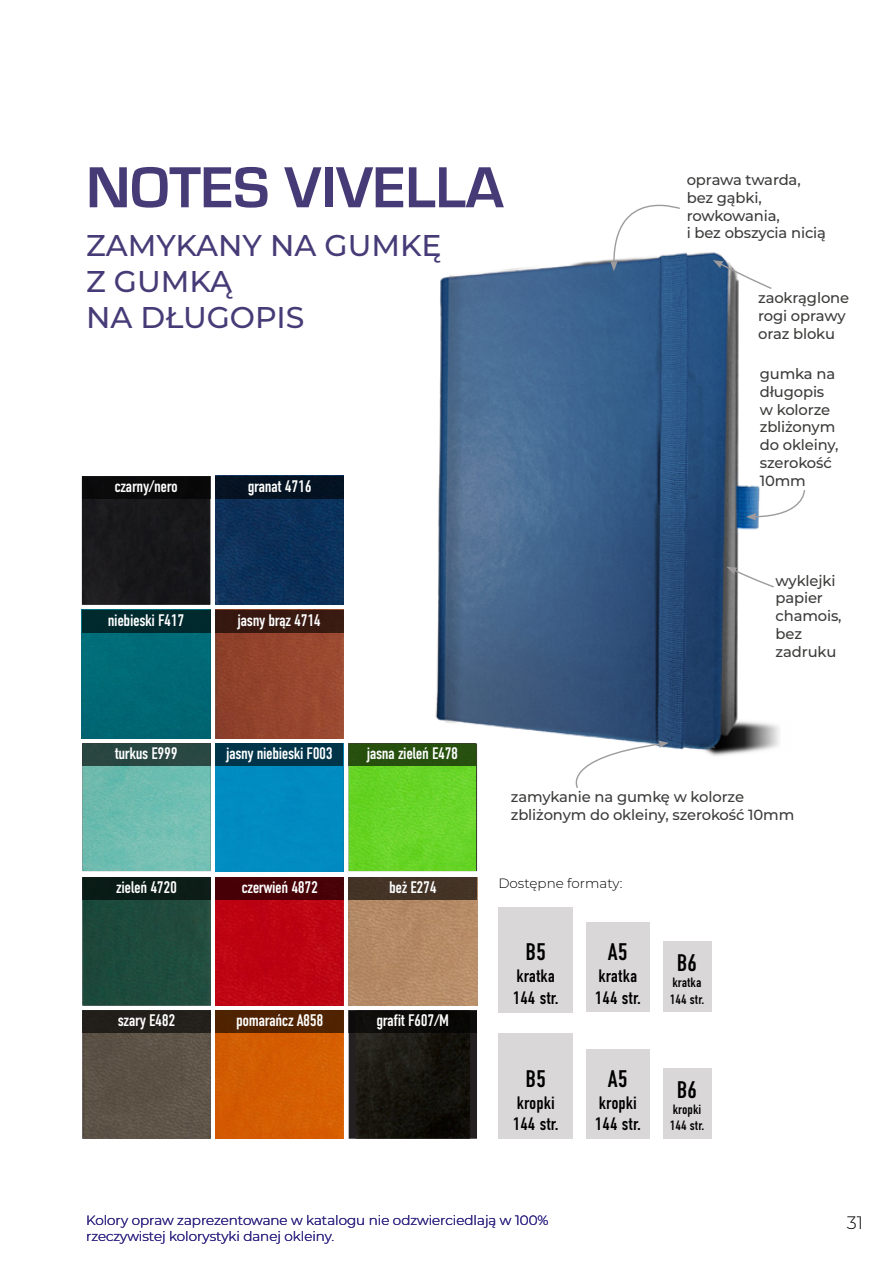
<style>
.page{position:relative;width:893px;height:1263px;background:#fff}
.page>*{position:absolute;margin:0;border:0;box-sizing:border-box;transform-origin:0 0}
.t1{font:700 60px "Eurostile";color:#473b77}
.t2{font:500 30px/36px "Montserrat";color:#473b77}
.t3{font:24px "DIN Condensed";color:#000}
.t4{font:18px/21.6px "DIN Condensed";color:#000}
.t5{font:300 18px "Montserrat";color:#000}
.t6{font:16.8px "DIN Condensed";letter-spacing:-.025em;color:#fff}
.t7{font:16.65px "DIN Condensed";letter-spacing:-.025em;color:#fff}
.t8{font:500 14.7px/17.7px "Montserrat";letter-spacing:-.01em;color:#3c3c3b}
.t9{font:300 13.5px/16.2px "Montserrat";color:#312783}
.t10{font:13.5px/16.2px "DIN Condensed";color:#000}
.t11{font:300 13.5px "Montserrat";color:#000}
</style>
<div class="page">
<img style="left:435px;top:252px;width:344px;height:531px">
<svg style="left:713px;top:260px;width:60px;height:30px"></svg>
<svg style="left:727px;top:567px;width:48px;height:21px"></svg>
<svg style="left:746px;top:489px;width:60px;height:31px"></svg>
<svg style="left:560px;top:740px;width:109px;height:48px"></svg>
<svg style="left:610px;top:204px;width:71px;height:67px"></svg>
<div style="left:82px;top:499px;width:128px;height:106px;background:#19181b"></div>
<div style="left:82px;top:476px;width:128px;height:23px;background:#0a0a0b"></div>
<div style="left:82px;top:900px;width:129px;height:105px;background:#1f4a3c"></div>
<div style="left:82px;top:877px;width:129px;height:23px;background:#0b1c17"></div>
<img style="left:349px;top:900px;width:128px;height:106px">
<div style="left:216px;top:900px;width:128px;height:106px;background:#bd0412"></div>
<div style="left:216px;top:877px;width:128px;height:23px;background:#470107"></div>
<div style="left:349px;top:877px;width:128px;height:23px;background:#443426"></div>
<div style="left:82px;top:633px;width:128px;height:105px;background:#016976"></div>
<img style="left:215px;top:633px;width:128px;height:105px">
<div style="left:82px;top:610px;width:128px;height:23px;background:#00292e"></div>
<div style="left:215px;top:610px;width:128px;height:23px;background:#381911"></div>
<img style="left:216px;top:499px;width:128px;height:105px">
<div style="left:216px;top:476px;width:128px;height:23px;background:#051322"></div>
<div style="left:216px;top:1033px;width:128px;height:106px;background:#d45d02"></div>
<img style="left:82px;top:1033px;width:129px;height:106px">
<div style="left:349px;top:1010px;width:128px;height:129px;background:#241f21"></div>
<img style="left:356px;top:1033px;width:114px;height:106px">
<div style="left:82px;top:1010px;width:129px;height:23px;background:#231f1b"></div>
<div style="left:216px;top:1010px;width:128px;height:23px;background:#502300"></div>
<div style="left:349px;top:1010px;width:128px;height:23px;background:#0c0b09"></div>
<div style="left:586px;top:923px;width:64px;height:89px;background:#d9d7d8"></div>
<div style="left:662px;top:941px;width:49px;height:71px;background:#d9d7d8"></div>
<div style="left:498px;top:907px;width:75px;height:105px;background:#d9d7d8"></div>
<div style="left:586px;top:1049px;width:64px;height:90px;background:#d9d7d8"></div>
<div style="left:662px;top:1068px;width:49px;height:71px;background:#d9d7d8"></div>
<div style="left:498px;top:1034px;width:75px;height:105px;background:#d9d7d8"></div>
<div style="left:216px;top:766px;width:127px;height:105px;background:#018bc1"></div>
<img style="left:82px;top:766px;width:129px;height:105px">
<img style="left:349px;top:766px;width:127px;height:105px">
<div style="left:82px;top:743px;width:129px;height:23px;background:#294742"></div>
<div style="left:216px;top:743px;width:127px;height:23px;background:#003549"></div>
<div style="left:349px;top:743px;width:127px;height:23px;background:#26500e"></div>
<h1 class="t1" style="left:86px;top:155px;width:419px">NOTES VIVELLA</h1>
<h2 class="t2" style="left:86px;top:226px;width:357px">ZAMYKANY NA GUMKĘ<br>Z GUMKĄ<br>NA DŁUGOPIS</h2>
<p class="t6" style="left:114px;top:477px;width:65px">czarny/nero</p>
<p class="t6" style="left:248px;top:477px;width:65px">granat 4716</p>
<p class="t6" style="left:108px;top:610px;width:78px">niebieski F417</p>
<p class="t6" style="left:237px;top:610px;width:85px">jasny brąz 4714</p>
<p class="t7" style="left:115px;top:744px;width:64px">turkus E999</p>
<p class="t7" style="left:226px;top:744px;width:108px">jasny niebieski F003</p>
<p class="t7" style="left:367px;top:744px;width:93px">jasna zieleń E478</p>
<p class="t8" style="left:687px;top:171px;width:141px">oprawa twarda, bez gąbki, rowkowania,<br>i bez obszycia nicią</p>
<p class="t8" style="left:758px;top:289px;width:93px">zaokrąglone rogi oprawy oraz bloku</p>
<p class="t8" style="left:760px;top:364px;width:80px">gumka na długopis w kolorze zbliżonym do okleiny, szerokość<br>10mm</p>
<p class="t8" style="left:776px;top:571px;width:68px">wyklejki papier chamois, bez zadruku</p>
<p class="t6" style="left:116px;top:878px;width:62px">zieleń 4720</p>
<p class="t6" style="left:241px;top:878px;width:78px">czerwień 4872</p>
<p class="t6" style="left:389px;top:878px;width:49px">beż E274</p>
<p class="t6" style="left:118px;top:1011px;width:59px">szary E482</p>
<p class="t6" style="left:236px;top:1011px;width:89px">pomarańcz A858</p>
<p class="t6" style="left:376px;top:1011px;width:74px">grafit F607/M</p>
<p class="t8" style="left:511px;top:787px;width:285px">zamykanie na gumkę w kolorze zbliżonym do okleiny, szerokość 10mm</p>
<p class="t11" style="left:498px;top:874px;width:126px">Dostępne formaty:</p>
<h3 class="t3" style="left:525px;top:939px;width:22px">B5</h3>
<p class="t4" style="left:513px;top:965px;width:47px">kratka<br>144 str.</p>
<h3 class="t3" style="left:525px;top:1065px;width:22px">B5</h3>
<p class="t4" style="left:513px;top:1092px;width:47px">kropki<br>144 str.</p>
<h3 class="t3" style="left:608px;top:939px;width:21px">A5</h3>
<p class="t4" style="left:595px;top:965px;width:47px">kratka<br>144 str.</p>
<h3 class="t3" style="left:608px;top:1065px;width:21px">A5</h3>
<p class="t4" style="left:595px;top:1092px;width:47px">kropki<br>144 str.</p>
<h3 class="t3" style="left:677px;top:949px;width:22px">B6</h3>
<p class="t10" style="left:670px;top:975px;width:36px">kratka<br>144 str.</p>
<h3 class="t3" style="left:677px;top:1076px;width:22px">B6</h3>
<p class="t10" style="left:670px;top:1101px;width:36px">kropki<br>144 str.</p>
<p class="t9" style="left:86px;top:1212px;width:464px">Kolory opraw zaprezentowane w katalogu nie odzwierciedlają w 100% rzeczywistej kolorystyki danej okleiny.</p>
<p class="t5" style="left:847px;top:1211px;width:18px">31</p>
</div>
